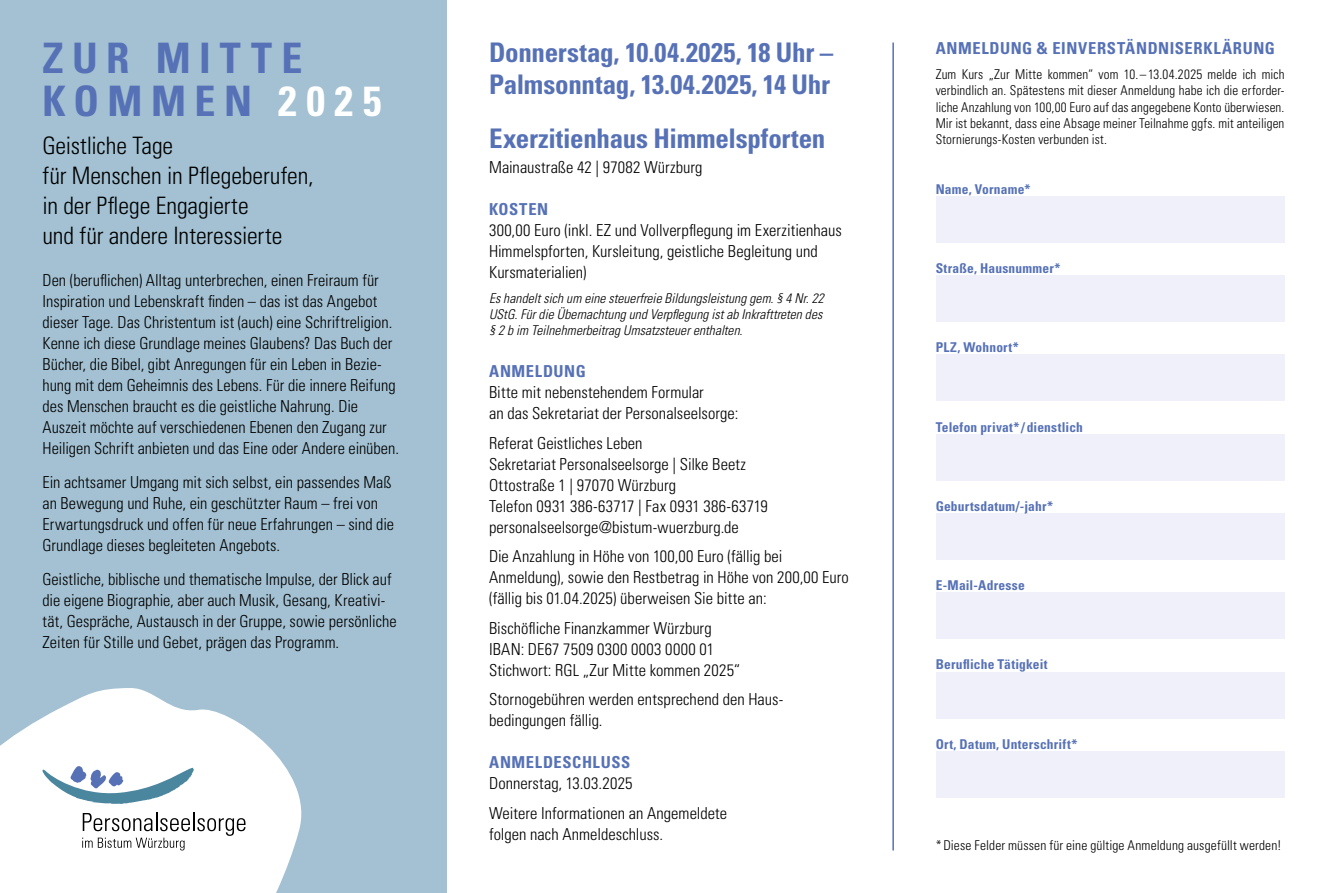
<style>
.page{position:relative;width:1327px;height:893px;background:#fff}
.page>*{position:absolute;margin:0;border:0;box-sizing:border-box;transform-origin:0 0}
.t1{font:700 condensed 42px/42.8px "Univers LT Std";letter-spacing:.205em;color:#5671b6}
.t2{font:700 condensed 27px/32.4px "Univers LT Std";letter-spacing:-.01em;color:#5671b6}
.t3{font:300 condensed 24px/30px "Univers LT Std";letter-spacing:-.005em;color:#000}
.t4{font:300 condensed 16.5px/21px "Univers LT Std";color:#000}
.t5{font:700 condensed 16.5px "Univers LT Std";letter-spacing:.035em;color:#5671b6}
.t6{font:300 condensed 13.5px/16.2px "Univers LT Std";letter-spacing:.01em;color:#000;text-align:justify}
.t7{font:italic 300 condensed 13.5px/16.2px "Univers LT Std";letter-spacing:.005em;color:#000;text-align:justify}
.t8{font:700 condensed 13.5px "Univers LT Std";letter-spacing:.015em;color:#5671b6}
.s1{color:#fff}
</style>
<div class="page">
<div style="left:0;top:0;width:447px;height:893px;background:#a3c1d2"></div>
<div style="left:935px;top:196px;width:349px;height:47px;background:#eff0f9"></div>
<div style="left:935px;top:275px;width:349px;height:47px;background:#eff0f9"></div>
<div style="left:935px;top:354px;width:349px;height:47px;background:#eff0f9"></div>
<div style="left:935px;top:434px;width:349px;height:47px;background:#eff0f9"></div>
<div style="left:935px;top:513px;width:349px;height:47px;background:#eff0f9"></div>
<div style="left:935px;top:592px;width:349px;height:47px;background:#eff0f9"></div>
<div style="left:935px;top:672px;width:349px;height:46px;background:#eff0f9"></div>
<div style="left:935px;top:751px;width:349px;height:47px;background:#eff0f9"></div>
<hr style="left:892px;top:43px;width:2px;height:807px;background:#5671b6">
<svg style="left:0;top:688px;width:302px;height:205px;fill:#fff"></svg>
<svg style="left:82px;top:813px;width:163px;height:37px;background:#d5d5d5"></svg>
<svg style="left:43px;top:766px;width:151px;height:38px;background:#bed1de"></svg>
<h1 class="t1" style="left:43px;top:36px;width:340px">ZUR MITTE<br>KOMMEN <span class="s1">2025</span></h1>
<h3 class="t3" style="left:43px;top:131px;width:272px">Geistliche Tage<br>für Menschen in Pflegeberufen, in der Pflege Engagierte<br>und für andere Interessierte</h3>
<p class="t4" style="left:43px;top:270px;width:358px">Den (beruflichen) Alltag unterbrechen, einen Freiraum für Inspiration und Lebenskraft finden – das ist das Angebot dieser Tage. Das Christentum ist (auch) eine Schriftreligion.<br>Kenne ich diese Grundlage meines Glaubens? Das Buch der Bücher, die Bibel, gibt Anregungen für ein Leben in Bezie&shy;hung mit dem Geheimnis des Lebens. Für die innere Reifung des Menschen braucht es die geistliche Nahrung. Die Auszeit möchte auf verschiedenen Ebenen den Zugang zur Heiligen Schrift anbieten und das Eine oder Andere einüben.</p>
<p class="t4" style="left:43px;top:472px;width:353px">Ein achtsamer Umgang mit sich selbst, ein passendes Maß an Bewegung und Ruhe, ein geschützter Raum – frei von Erwartungsdruck und offen für neue Erfahrungen – sind die Grundlage dieses begleiteten Angebots.</p>
<p class="t4" style="left:43px;top:568px;width:356px">Geistliche, biblische und thematische Impulse, der Blick auf die eigene Biographie, aber auch Musik, Gesang, Kreativi&shy;tät, Gespräche, Austausch in der Gruppe, sowie persönliche Zeiten für Stille und Gebet, prägen das Programm.</p>
<h2 class="t2" style="left:489px;top:36px;width:346px">Donnerstag, 10.04.2025, 18 Uhr –<br>Palmsonntag, 13.04.2025, 14 Uhr</h2>
<h2 class="t2" style="left:489px;top:122px;width:338px">Exerzitienhaus Himmelspforten</h2>
<p class="t4" style="left:489px;top:157px;width:215px">Mainaustraße 42 | 97082 Würzburg</p>
<p class="t5" style="left:489px;top:199px;width:61px">KOSTEN</p>
<p class="t4" style="left:489px;top:220px;width:354px">300,00 Euro (inkl. EZ und Vollverpflegung im Exerzitienhaus<br>Himmelspforten, Kursleitung, geistliche Begleitung und<br>Kursmaterialien)</p>
<p class="t7" style="left:489px;top:290px;width:336px">Es handelt sich um eine steuerfreie Bildungsleistung gem. § 4 Nr. 22<br>UStG. Für die Übernachtung und Verpflegung ist ab Inkrafttreten des § 2 b im Teilnehmerbeitrag Umsatzsteuer enthalten.</p>
<p class="t5" style="left:489px;top:361px;width:98px">ANMELDUNG</p>
<p class="t4" style="left:489px;top:382px;width:251px">Bitte mit nebenstehendem Formular<br>an das Sekretariat der Personalseelsorge:</p>
<p class="t4" style="left:489px;top:432px;width:280px">Referat Geistliches Leben<br>Sekretariat Personalseelsorge | Silke Beetz Ottostraße 1 | 97070 Würzburg<br>Telefon 0931 386-63717 | Fax 0931 386-63719 personalseelsorge@bistum-wuerzburg.de</p>
<p class="t4" style="left:489px;top:546px;width:361px">Die Anzahlung in Höhe von 100,00 Euro (fällig bei<br>Anmeldung), sowie den Restbetrag in Höhe von 200,00 Euro (fällig bis 01.04.2025) überweisen Sie bitte an:</p>
<p class="t4" style="left:489px;top:617px;width:253px">Bischöfliche Finanzkammer Würzburg<br>IBAN: DE67 7509 0300 0003 0000 01<br>Stichwort: RGL „Zur Mitte kommen 2025“</p>
<p class="t4" style="left:489px;top:689px;width:294px">Stornogebühren werden entsprechend den Haus&shy;bedingungen fällig.</p>
<p class="t5" style="left:489px;top:752px;width:143px">ANMELDESCHLUSS</p>
<p class="t4" style="left:489px;top:769px;width:240px;line-height:29.5px">Donnerstag, 13.03.2025<br>Weitere Informationen an Angemeldete</p>
<p class="t4" style="left:489px;top:823px;width:176px">folgen nach Anmeldeschluss.</p>
<p class="t5" style="left:935px;top:38px;width:341px">ANMELDUNG &amp; EINVERSTÄNDNISERKLÄRUNG</p>
<p class="t6" style="left:935px;top:66px;width:350px">Zum Kurs „Zur Mitte kommen“ vom 10.– 13.04.2025 melde ich mich verbindlich an. Spätestens mit dieser Anmeldung habe ich die erforder&shy;liche Anzahlung von 100,00 Euro auf das angegebene Konto überwiesen.<br>Mir ist bekannt, dass eine Absage meiner Teilnahme ggfs. mit anteiligen Stornierungs-Kosten verbunden ist.</p>
<p class="t8" style="left:935px;top:181px;width:96px">Name, Vorname*</p>
<p class="t8" style="left:935px;top:260px;width:126px">Straße, Hausnummer*</p>
<p class="t8" style="left:935px;top:339px;width:85px">PLZ, Wohnort*</p>
<p class="t8" style="left:935px;top:419px;width:149px">Telefon privat* /dienstlich</p>
<p class="t8" style="left:935px;top:498px;width:119px">Geburtsdatum/-jahr*</p>
<p class="t8" style="left:935px;top:577px;width:91px">E-Mail-Adresse</p>
<p class="t8" style="left:935px;top:656px;width:113px">Berufliche Tätigkeit</p>
<p class="t8" style="left:935px;top:736px;width:143px">Ort, Datum, Unterschrift*</p>
<p class="t6" style="left:935px;top:838px;width:347px">*Diese Felder müssen für eine gültige Anmeldung ausgefüllt werden!</p>
</div>
